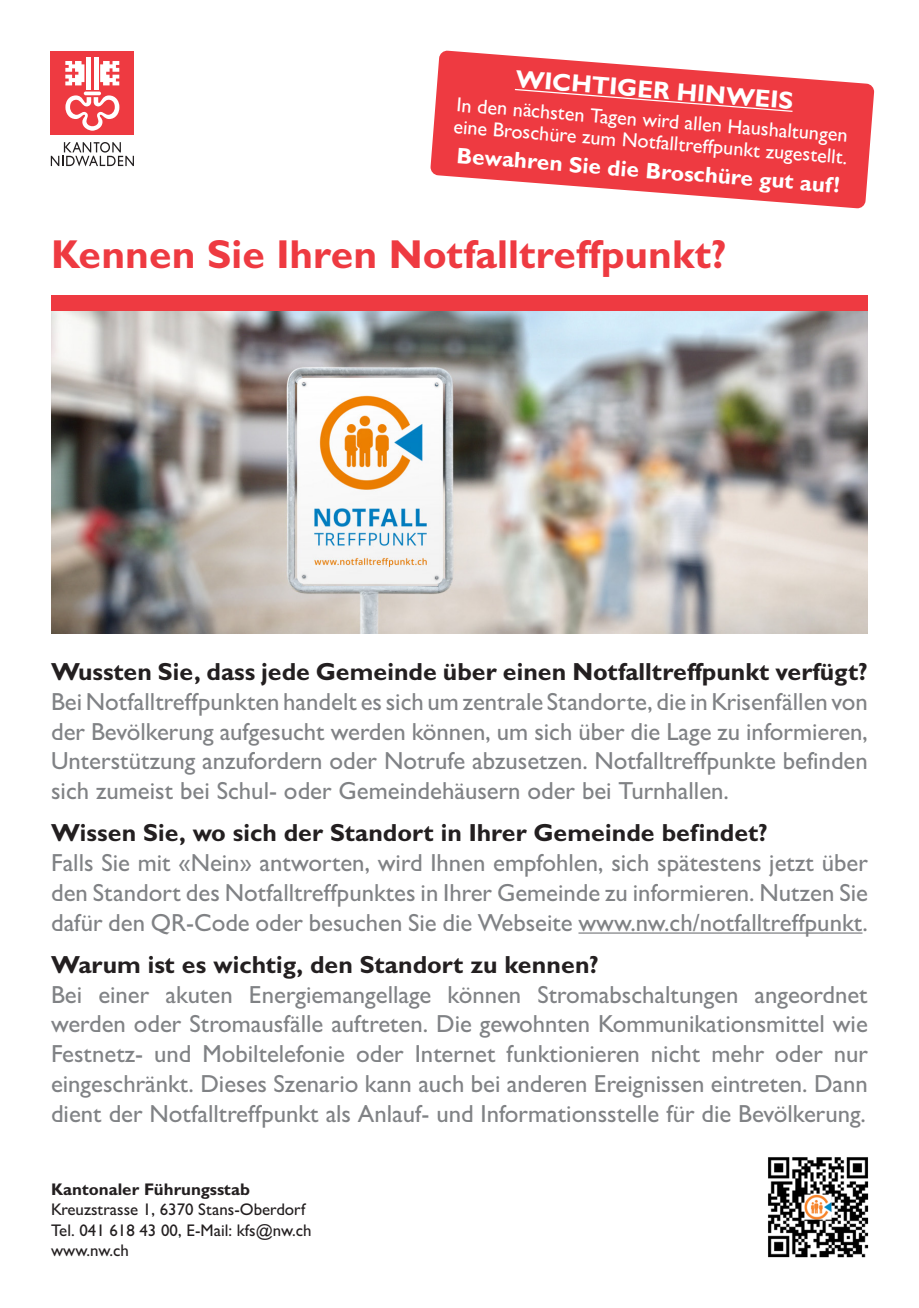
<style>
.page{position:relative;width:919px;height:1308px;background:#fff}
.page>*{position:absolute;margin:0;border:0;box-sizing:border-box;transform-origin:0 0}
.t1{font:700 40.5px "Gill Sans MT Pro";color:#ee3a41}
.t2{font:500 24.75px/29.7px "Gill Sans MT Pro";color:#808285;text-align:justify}
.t3{font:700 24.75px "Gill Sans MT Pro";color:#231f20}
.t4{font:700 24.75px "Gill Sans MT Pro";color:#fff}
.t5{font:700 22.5px "Gill Sans MT Pro";color:#fff}
.t6{font:500 20.25px/22.1px "Gill Sans MT Pro";color:#fff}
.t7{font:500 16.88px "Gill Sans MT Pro";color:#231f20}
.t8{font:700 16.88px "Gill Sans MT Pro";color:#231f20}
</style>
<div class="page">
<img style="left:768px;top:1157px;width:101px;height:101px">
<div style="left:51px;top:52px;width:83px;height:83px;background:#ee3a41"></div>
<hr style="left:94px;top:57px;width:4px;height:33px;background:#fff">
<div style="left:86px;top:57px;width:5px;height:33px;background:#fff"></div>
<hr style="left:84px;top:92px;width:17px;height:3px;background:#fff;border-radius:2px">
<svg style="left:65px;top:61px;width:19px;height:24px"></svg>
<svg style="left:100px;top:61px;width:19px;height:24px"></svg>
<svg style="left:65px;top:95px;width:54px;height:36px"></svg>
<svg style="left:51px;top:142px;width:83px;height:24px"></svg>
<div style="left:51px;top:296px;width:816px;height:15px;background:#ee3a41"></div>
<img style="left:51px;top:311px;width:816px;height:323px">
<hr style="left:578px;top:932px;width:284px;height:1px;background:#808285">
<svg style="left:430px;top:50px;width:444px;height:159px;fill:#ee3a41"></svg>
<svg style="left:513px;top:88px;width:280px;height:25px;background:#ee434a"></svg>
<p class="t4" style="left:517px;top:62px;width:280px;rotate:5deg">WICHTIGER HINWEIS</p>
<p class="t6" style="left:455px;top:95px;width:396px;rotate:4deg">In den nächsten Tagen wird allen Haushaltungen eine Broschüre zum Notfalltreffpunkt zugestellt.</p>
<p class="t5" style="left:458px;top:139px;width:385px;rotate:5deg">Bewahren Sie die Broschüre gut auf!</p>
<p class="t1" style="left:51px;top:229px;width:677px">Kennen Sie Ihren Notfalltreffpunkt?</p>
<p class="t3" style="left:51px;top:656px;width:818px">Wussten Sie, dass jede Gemeinde über einen Notfalltreffpunkt verfügt?</p>
<p class="t2" style="left:51px;top:686px;width:818px">Bei Notfalltreffpunkten handelt es sich um zentrale Standorte, die in Krisenfällen von der Bevölkerung aufgesucht werden können, um sich über die Lage zu informieren, Unterstützung anzufordern oder Notrufe abzusetzen. Notfalltreffpunkte befinden sich zumeist bei Schul- oder Gemeindehäusern oder bei Turnhallen.</p>
<p class="t3" style="left:51px;top:817px;width:718px">Wissen Sie, wo sich der Standort in Ihrer Gemeinde befindet?</p>
<p class="t2" style="left:51px;top:847px;width:818px">Falls Sie mit «Nein» antworten, wird Ihnen empfohlen, sich spätestens jetzt über den Standort des Notfalltreffpunktes in Ihrer Gemeinde zu informieren. Nutzen Sie dafür den QR-Code oder besuchen Sie die Webseite www.nw.ch/notfalltreffpunkt.</p>
<p class="t3" style="left:51px;top:949px;width:549px">Warum ist es wichtig, den Standort zu kennen?</p>
<p class="t2" style="left:51px;top:979px;width:818px">Bei einer akuten Energiemangellage können Stromabschaltungen angeordnet werden oder Stromausfälle auftreten. Die gewohnten Kommunikationsmittel wie Festnetz- und Mobiltelefonie oder Internet funktionieren nicht mehr oder nur eingeschränkt. Dieses Szenario kann auch bei anderen Ereignissen eintreten. Dann dient der Notfalltreffpunkt als Anlauf- und Informationsstelle für die Bevölkerung.</p>
<p class="t8" style="left:51px;top:1178px;width:200px">Kantonaler Führungsstab</p>
<p class="t7" style="left:51px;top:1199px;width:256px">Kreuzstrasse 1, 6370 Stans-Oberdorf</p>
<p class="t7" style="left:51px;top:1219px;width:262px">Tel. 041 618 43 00, E-Mail: kfs@nw.ch</p>
<p class="t7" style="left:51px;top:1240px;width:79px">www.nw.ch</p>
</div>
